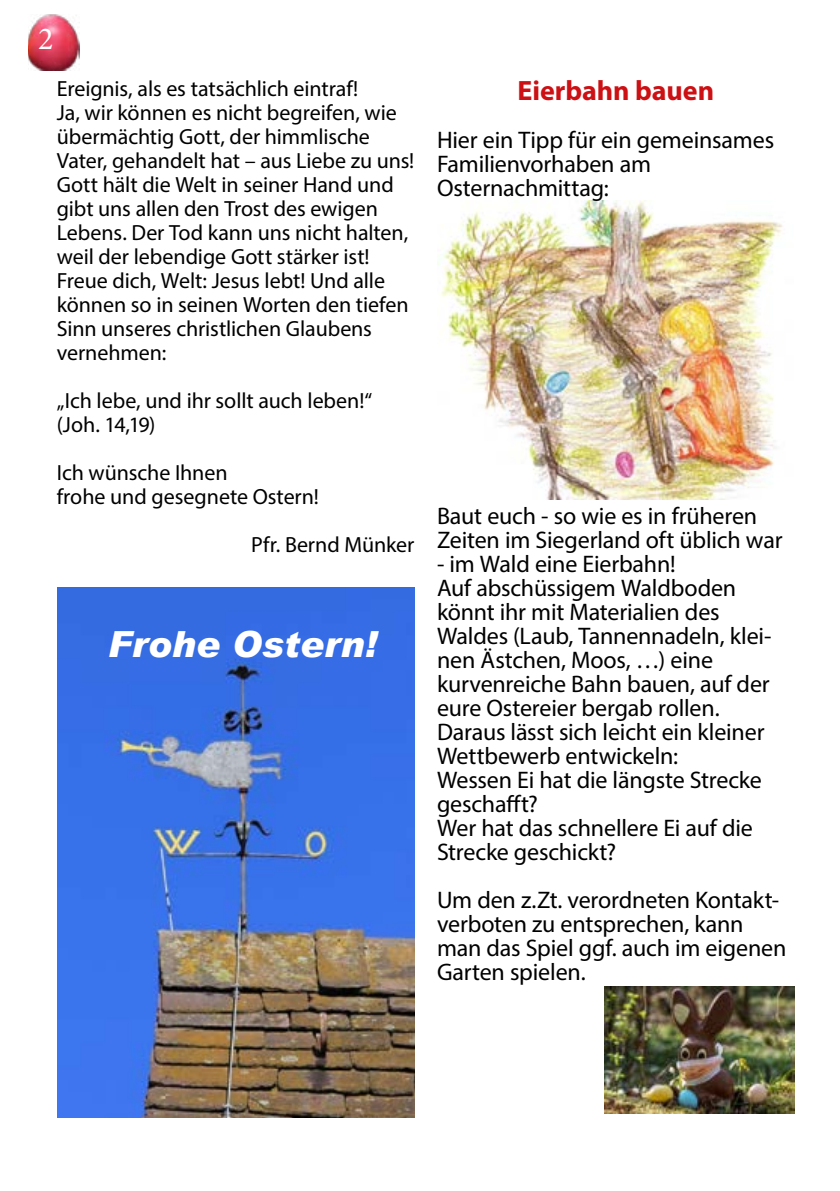
<style>
.page{position:relative;width:840px;height:1191px;background:#fff}
.page>*{position:absolute;margin:0;border:0;box-sizing:border-box;transform-origin:0 0}
.t1{font:italic 900 36px "Arial";color:#fff}
.t2{font:32px "Minion Pro";color:#fff}
.t3{font:700 28px "Myriad Pro";color:#cd1013}
.t4{font:24px/24px "Myriad Pro";letter-spacing:-.01em;color:#000}
.t5{font:22px/24px "Myriad Pro";letter-spacing:-.005em;color:#000}
</style>
<div class="page">
<img style="left:604px;top:986px;width:190px;height:127px">
<img style="left:437px;top:201px;width:346px;height:298px">
<img style="left:29px;top:14px;width:51px;height:57px">
<img style="left:58px;top:588px;width:356px;height:529px">
<p class="t2" style="left:38px;top:17px;width:17px">2</p>
<p class="t5" style="left:57px;top:76px;width:359px">Ereignis, als es tatsächlich eintraf!<br>Ja, wir können es nicht begreifen, wie übermächtig Gott, der himmlische Vater, gehandelt hat – aus Liebe zu uns!<br>Gott hält die Welt in seiner Hand und gibt uns allen den Trost des ewigen Lebens. Der Tod kann uns nicht halten, weil der lebendige Gott stärker ist!<br>Freue dich, Welt: Jesus lebt! Und alle können so in seinen Worten den tiefen Sinn unseres christlichen Glaubens vernehmen:</p>
<p class="t5" style="left:57px;top:388px;width:317px">„Ich lebe, und ihr sollt auch leben!“ (Joh. 14,19)</p>
<p class="t5" style="left:57px;top:460px;width:263px">Ich wünsche Ihnen<br>frohe und gesegnete Ostern!</p>
<p class="t5" style="left:251px;top:532px;width:164px">Pfr. Bernd Münker</p>
<p class="t1" style="left:108px;top:622px;width:270px">Frohe Ostern!</p>
<p class="t3" style="left:517px;top:73px;width:198px">Eierbahn bauen</p>
<p class="t4" style="left:437px;top:128px;width:338px">Hier ein Tipp für ein gemeinsames<br>Familienvorhaben am<br>Osternachmittag:</p>
<p class="t4" style="left:437px;top:503px;width:347px">Baut euch - so wie es in früheren<br>Zeiten im Siegerland oft üblich war</p>
<p class="t4" style="left:437px;top:551px;width:336px">- im Wald eine Eierbahn!<br>Auf abschüssigem Waldboden könnt ihr mit Materialien des<br>Waldes (Laub, Tannennadeln, klei&shy;nen Ästchen, Moos, …) eine kurvenreiche Bahn bauen, auf der eure Ostereier bergab rollen.<br>Daraus lässt sich leicht ein kleiner<br>Wettbewerb entwickeln:<br>Wessen Ei hat die längste Strecke geschafft?<br>Wer hat das schnellere Ei auf die<br>Strecke geschickt?</p>
<p class="t4" style="left:437px;top:887px;width:351px">Um den z.Zt. verordneten Kontakt&shy;verboten zu entsprechen, kann man das Spiel ggf. auch im eigenen<br>Garten spielen.</p>
</div>
